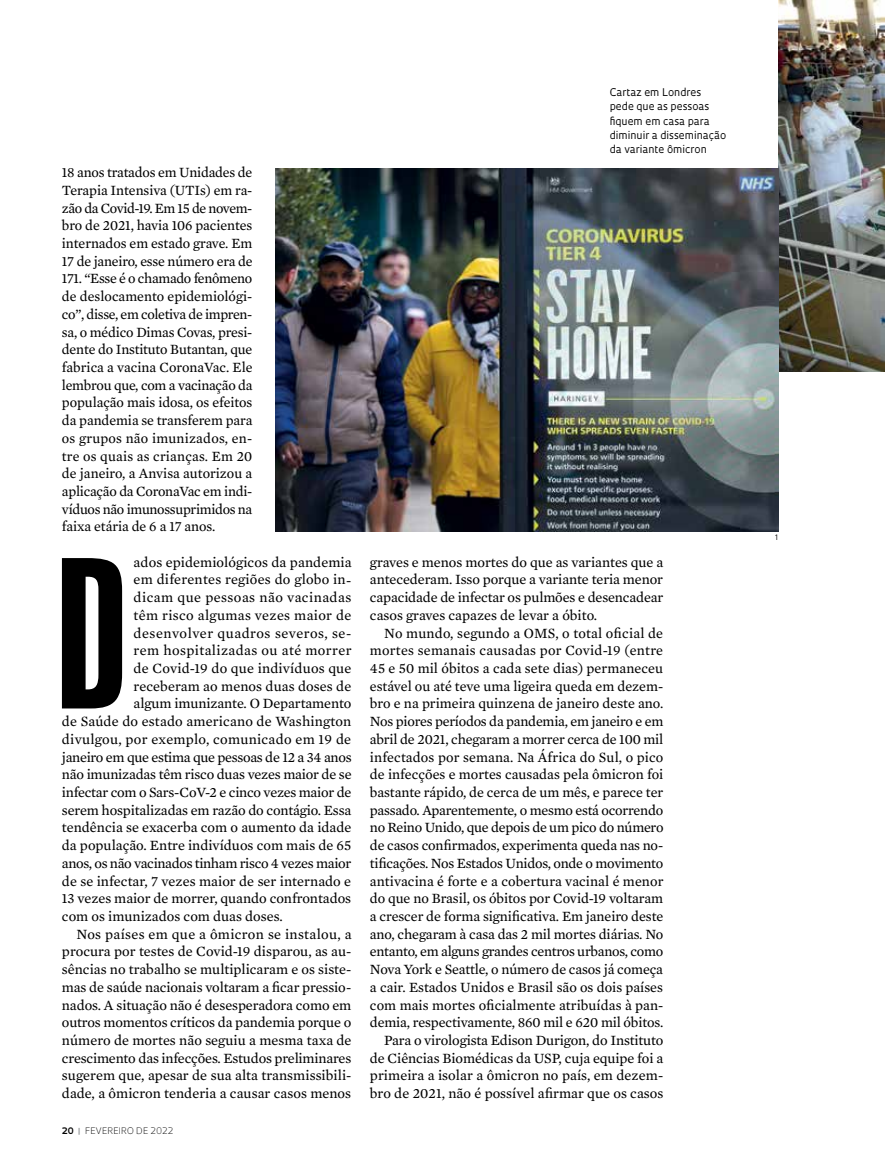
<style>
.page{position:relative;width:885px;height:1169px;background:#fff}
.page>*{position:absolute;margin:0;border:0;box-sizing:border-box;transform-origin:0 0}
.t1{font:192.3px "Swiss 924 BT Regular B";color:#000}
.t2{font:14.4px/17.7px "Mercury Text G2";letter-spacing:-.005em;color:#000;text-align:justify}
.t3{font:14.4px "Mercury Text G2";letter-spacing:.02em;color:#000}
.t4{font:14.4px "Mercury Text G2";letter-spacing:.03em;color:#000}
.t5{font:14.4px "Mercury Text G2";letter-spacing:-.025em;color:#000}
.t6{font:14.4px "Mercury Text G2";letter-spacing:.015em;color:#000}
.t7{font:14.4px "Mercury Text G2";letter-spacing:.035em;color:#000}
.t8{font:14.4px "Mercury Text G2";letter-spacing:.025em;color:#000}
.t9{font:10.35px/14.1px "Oculum";color:#000}
.t10{font:300 8.7px "Oculum";letter-spacing:.015em;color:#000}
.t11{font:7.35px "Oculum";color:#000}
.s1{font-weight:700}
.s2{font-weight:700;color:#939598}
</style>
<div class="page">
<img style="left:778px;top:0;width:107px;height:372px">
<img style="left:275px;top:169px;width:503px;height:362px">
<p class="t2" style="left:62px;top:163px;width:192px">18 anos tratados em Unidades de Terapia Intensiva (UTIs) em ra&shy;zão da Covid-19. Em 15 de novem&shy;bro de 2021, havia 106 pacientes internados em estado grave. Em 17 de janeiro, esse número era de 171. “Esse é o chamado fenômeno de deslocamento epidemiológi&shy;co”, disse, em coletiva de impren&shy;sa, o médico Dimas Covas, presi&shy;dente do Instituto Butantan, que fabrica a vacina CoronaVac. Ele lembrou que, com a vacinação da população mais idosa, os efeitos da pandemia se transferem para os grupos não imunizados, en&shy;tre os quais as crianças. Em 20 de janeiro, a Anvisa autorizou a aplicação da CoronaVac em indi&shy;víduos não imunossuprimidos na faixa etária de 6 a 17 anos.</p>
<h1 class="t1" style="left:56px;top:519px;width:74px">D</h1>
<p class="t2" style="left:134px;top:552px;width:219px">ados epidemiológicos da pandemia</p>
<p class="t6" style="left:134px;top:569px;width:219px">em diferentes regiões do globo in-</p>
<p class="t4" style="left:134px;top:587px;width:219px">dicam que pessoas não vacinadas</p>
<p class="t8" style="left:134px;top:604px;width:219px">têm risco algumas vezes maior de</p>
<p class="t7" style="left:134px;top:622px;width:219px">desenvolver quadros severos, se-</p>
<p class="t4" style="left:134px;top:640px;width:219px">rem hospitalizadas ou até morrer</p>
<p class="t2" style="left:134px;top:658px;width:219px">de Covid-19 do que indivíduos que</p>
<p class="t2" style="left:134px;top:676px;width:219px">receberam ao menos duas doses de</p>
<p class="t2" style="left:134px;top:694px;width:219px">algum imunizante. O Departamento</p>
<p class="t2" style="left:62px;top:711px;width:291px">de Saúde do estado americano de Washington</p>
<p class="t3" style="left:62px;top:728px;width:291px">divulgou, por exemplo, comunicado em 19 de</p>
<p class="t2" style="left:62px;top:747px;width:291px">janeiro em que estima que pessoas de 12 a 34 anos</p>
<p class="t2" style="left:62px;top:765px;width:291px">não imunizadas têm risco duas vezes maior de se</p>
<p class="t2" style="left:62px;top:782px;width:291px">infectar com o Sars-CoV-2 e cinco vezes maior de</p>
<p class="t2" style="left:62px;top:800px;width:291px">serem hospitalizadas em razão do contágio. Essa</p>
<p class="t2" style="left:62px;top:818px;width:291px">tendência se exacerba com o aumento da idade</p>
<p class="t2" style="left:62px;top:835px;width:291px">da população. Entre indivíduos com mais de 65</p>
<p class="t5" style="left:62px;top:852px;width:291px">anos, os não vacinados tinham risco 4 vezes maior</p>
<p class="t2" style="left:62px;top:871px;width:291px">de se infectar, 7 vezes maior de ser internado e</p>
<p class="t2" style="left:62px;top:888px;width:291px">13 vezes maior de morrer, quando confrontados</p>
<p class="t2" style="left:62px;top:906px;width:222px">com os imunizados com duas doses.</p>
<p class="t3" style="left:76px;top:923px;width:277px">Nos países em que a ômicron se instalou, a</p>
<p class="t2" style="left:62px;top:942px;width:291px">procura por testes de Covid-19 disparou, as au-</p>
<p class="t2" style="left:62px;top:959px;width:291px">sências no trabalho se multiplicaram e os siste-</p>
<p class="t2" style="left:62px;top:977px;width:291px">mas de saúde nacionais voltaram a ficar pressio-</p>
<p class="t2" style="left:62px;top:995px;width:291px">nados. A situação não é desesperadora como em</p>
<p class="t2" style="left:62px;top:1012px;width:291px">outros momentos críticos da pandemia porque o</p>
<p class="t2" style="left:62px;top:1030px;width:291px">número de mortes não seguiu a mesma taxa de</p>
<p class="t2" style="left:62px;top:1048px;width:291px">crescimento das infecções. Estudos preliminares</p>
<p class="t2" style="left:62px;top:1066px;width:291px">sugerem que, apesar de sua alta transmissibili-</p>
<p class="t2" style="left:62px;top:1083px;width:291px">dade, a ômicron tenderia a causar casos menos</p>
<p class="t10" style="left:62px;top:1124px;width:113px"><span class="s1">20</span> <span class="s2">|</span> FEVEREIRO DE 2022</p>
<p class="t9" style="left:610px;top:85px;width:118px">Cartaz em Londres pede que as pessoas fiquem em casa para diminuir a disseminação da variante ômicron</p>
<p class="t2" style="left:370px;top:552px;width:295px">graves e menos mortes do que as variantes que a antecederam. Isso porque a variante teria menor capacidade de infectar os pulmões e desencadear casos graves capazes de levar a óbito.</p>
<p class="t2" style="left:370px;top:623px;width:295px;text-align:right">No mundo, segundo a OMS, o total oficial de mortes semanais causadas por Covid-19 (entre 45 e 50 mil óbitos a cada sete dias) permaneceu estável ou até teve uma ligeira queda em dezem&shy;bro e na primeira quinzena de janeiro deste ano.<br>Nos piores períodos da pandemia, em janeiro e em abril de 2021, chegaram a morrer cerca de 100 mil infectados por semana. Na África do Sul, o pico de infecções e mortes causadas pela ômicron foi bastante rápido, de cerca de um mês, e parece ter passado. Aparentemente, o mesmo está ocorrendo no Reino Unido, que depois de um pico do número de casos confirmados, experimenta queda nas no&shy;tificações. Nos Estados Unidos, onde o movimento antivacina é forte e a cobertura vacinal é menor do que no Brasil, os óbitos por Covid-19 voltaram a crescer de forma significativa. Em janeiro deste ano, chegaram à casa das 2 mil mortes diárias. No entanto, em alguns grandes centros urbanos, como Nova York e Seattle, o número de casos já começa a cair. Estados Unidos e Brasil são os dois países com mais mortes oficialmente atribuídas à pan&shy;demia, respectivamente, 860 mil e 620 mil óbitos.<br>Para o virologista Edison Durigon, do Instituto de Ciências Biomédicas da USP, cuja equipe foi a primeira a isolar a ômicron no país, em dezem&shy;bro de 2021, não é possível afirmar que os casos</p>
<p class="t11" style="left:775px;top:533px;width:5px">1</p>
</div>
